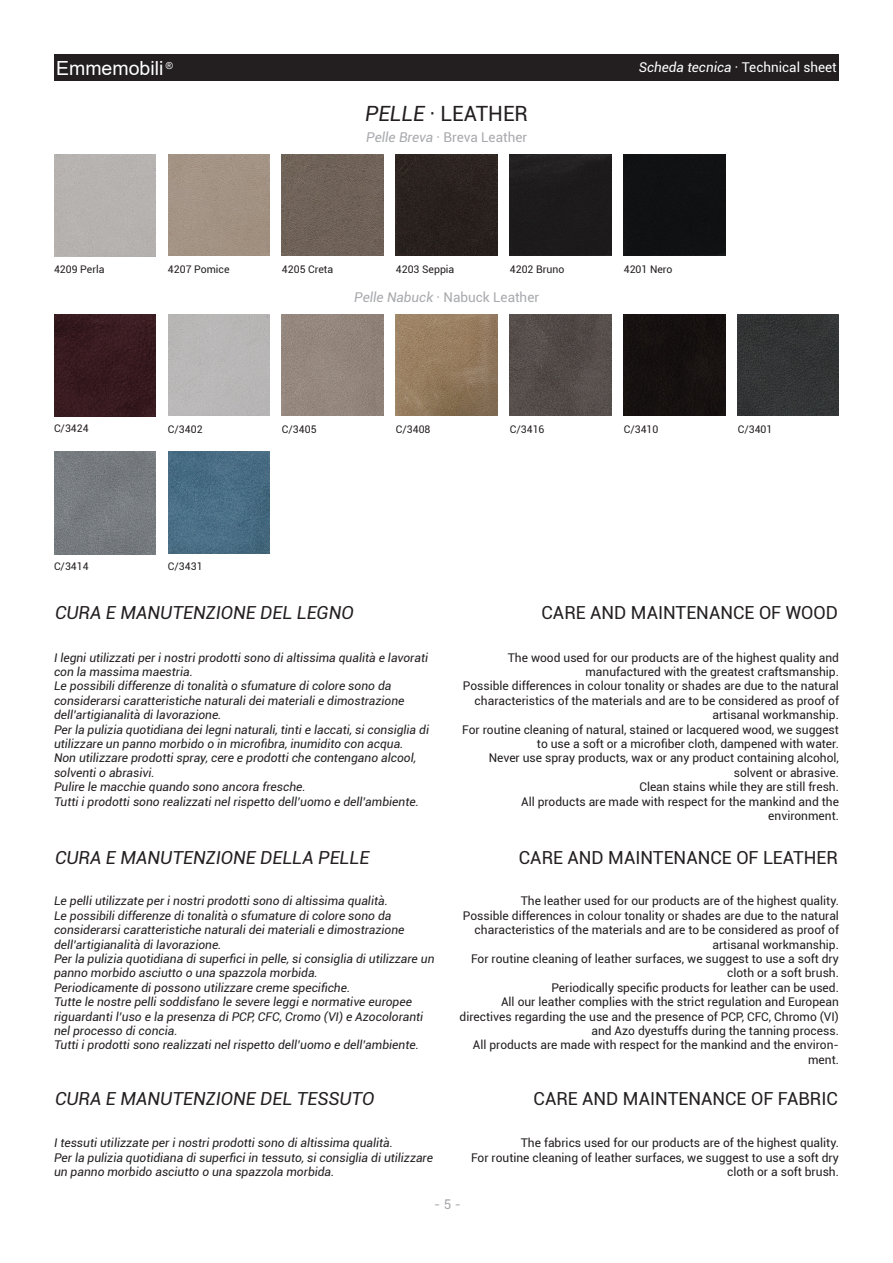
<style>
.page{position:relative;width:893px;height:1263px;background:#fff}
.page>*{position:absolute;margin:0;border:0;box-sizing:border-box;transform-origin:0 0}
.t1{font:21px "Roboto";color:#231f20}
.t2{font:19.5px "Arial";color:#fff}
.t3{font:italic 18px "Roboto";color:#231f20}
.t4{font:18px "Roboto";color:#231f20}
.t5{font:13.5px "Roboto";color:#a8a9ad}
.t6{font:13.5px "Roboto";color:#fff}
.t7{font:italic 12px/14.4px "Roboto";color:#231f20}
.t8{font:12px/14.4px "Roboto";color:#231f20;text-align:right}
.t9{font:10.5px "Roboto";color:#231f20}
.s1{font-style:italic}
</style>
<div class="page">
<div style="left:54px;top:54px;width:785px;height:27px;background:#231f20"></div>
<div style="left:168px;top:154px;width:101px;height:101px;background:#a39384"></div>
<div style="left:168px;top:314px;width:101px;height:101px;background:#b8b7b7"></div>
<img style="left:168px;top:452px;width:101px;height:101px">
<img style="left:282px;top:154px;width:101px;height:101px">
<img style="left:282px;top:314px;width:101px;height:101px">
<div style="left:396px;top:154px;width:101px;height:101px;background:#2a211e"></div>
<img style="left:396px;top:314px;width:101px;height:101px">
<div style="left:510px;top:154px;width:101px;height:101px;background:#1d1b1c"></div>
<img style="left:510px;top:314px;width:101px;height:101px">
<div style="left:624px;top:154px;width:101px;height:101px;background:#101113"></div>
<div style="left:624px;top:314px;width:101px;height:101px;background:#161110"></div>
<img style="left:738px;top:314px;width:101px;height:101px">
<div style="left:54px;top:154px;width:101px;height:102px;background:#b6b2af"></div>
<img style="left:54px;top:314px;width:101px;height:102px">
<img style="left:54px;top:452px;width:101px;height:102px">
<h2 class="t2" style="left:56px;top:54px;width:118px">Emmemobili <sup>®</sup></h2>
<p class="t6" style="left:639px;top:58px;width:199px"><span class="s1">Scheda tecnica</span> · Technical sheet</p>
<p class="t1" style="left:365px;top:99px;width:164px"><span class="s1">PELLE</span> · LEATHER</p>
<p class="t5" style="left:366px;top:128px;width:162px"><span class="s1">Pelle Breva</span> · Breva Leather</p>
<p class="t9" style="left:54px;top:261px;width:52px">4209 Perla</p>
<p class="t9" style="left:168px;top:262px;width:63px">4207 Pomice</p>
<p class="t9" style="left:282px;top:262px;width:53px">4205 Creta</p>
<p class="t9" style="left:396px;top:262px;width:60px">4203 Seppia</p>
<p class="t9" style="left:510px;top:262px;width:56px">4202 Bruno</p>
<p class="t9" style="left:624px;top:262px;width:50px">4201 Nero</p>
<p class="t5" style="left:354px;top:288px;width:186px"><span class="s1">Pelle Nabuck</span> · Nabuck Leather</p>
<p class="t9" style="left:54px;top:421px;width:36px">C/3424</p>
<p class="t9" style="left:168px;top:422px;width:36px">C/3402</p>
<p class="t9" style="left:282px;top:422px;width:36px">C/3405</p>
<p class="t9" style="left:396px;top:422px;width:36px">C/3408</p>
<p class="t9" style="left:510px;top:422px;width:36px">C/3416</p>
<p class="t9" style="left:624px;top:422px;width:36px">C/3410</p>
<p class="t9" style="left:738px;top:422px;width:36px">C/3401</p>
<p class="t9" style="left:54px;top:559px;width:36px">C/3414</p>
<p class="t9" style="left:168px;top:559px;width:36px">C/3431</p>
<p class="t3" style="left:55px;top:600px;width:300px">CURA E MANUTENZIONE DEL LEGNO</p>
<p class="t4" style="left:542px;top:600px;width:298px">CARE AND MAINTENANCE OF WOOD</p>
<p class="t7" style="left:54px;top:650px;width:376px">I legni utilizzati per i nostri prodotti sono di altissima qualità e lavorati con la massima maestria.</p>
<p class="t7" style="left:54px;top:678px;width:339px">Le possibili differenze di tonalità o sfumature di colore sono da</p>
<p class="t7" style="left:54px;top:693px;width:352px">considerarsi caratteristiche naturali dei materiali e dimostrazione dell’artigianalità di lavorazione.</p>
<p class="t7" style="left:54px;top:722px;width:377px">Per la pulizia quotidiana dei legni naturali, tinti e laccati, si consiglia di utilizzare un panno morbido o in microfibra, inumidito con acqua.</p>
<p class="t7" style="left:54px;top:750px;width:364px">Non utilizzare prodotti spray, cere e prodotti che contengano alcool, solventi o abrasivi.</p>
<p class="t7" style="left:54px;top:779px;width:253px">Pulire le macchie quando sono ancora fresche.</p>
<p class="t7" style="left:54px;top:794px;width:366px">Tutti i prodotti sono realizzati nel rispetto dell’uomo e dell’ambiente.</p>
<p class="t3" style="left:55px;top:845px;width:316px">CURA E MANUTENZIONE DELLA PELLE</p>
<p class="t7" style="left:54px;top:893px;width:335px">Le pelli utilizzate per i nostri prodotti sono di altissima qualità.</p>
<p class="t7" style="left:54px;top:908px;width:339px">Le possibili differenze di tonalità o sfumature di colore sono da</p>
<p class="t7" style="left:54px;top:922px;width:352px">considerarsi caratteristiche naturali dei materiali e dimostrazione dell’artigianalità di lavorazione.</p>
<p class="t7" style="left:54px;top:951px;width:382px">Per la pulizia quotidiana di superfici in pelle, si consiglia di utilizzare un panno morbido asciutto o una spazzola morbida.</p>
<p class="t7" style="left:54px;top:980px;width:298px">Periodicamente di possono utilizzare creme specifiche.</p>
<p class="t7" style="left:54px;top:994px;width:371px">Tutte le nostre pelli soddisfano le severe leggi e normative europee riguardanti l’uso e la presenza di PCP, CFC, Cromo (VI) e Azocoloranti nel processo di concia.</p>
<p class="t7" style="left:54px;top:1037px;width:366px">Tutti i prodotti sono realizzati nel rispetto dell’uomo e dell’ambiente.</p>
<p class="t3" style="left:55px;top:1086px;width:321px">CURA E MANUTENZIONE DEL TESSUTO</p>
<p class="t7" style="left:54px;top:1135px;width:340px">I tessuti utilizzate per i nostri prodotti sono di altissima qualità.</p>
<p class="t7" style="left:54px;top:1150px;width:380px">Per la pulizia quotidiana di superfici in tessuto, si consiglia di utilizzare un panno morbido asciutto o una spazzola morbida.</p>
<p class="t8" style="left:508px;top:650px;width:333px">The wood used for our products are of the highest quality and</p>
<p class="t8" style="left:585px;top:664px;width:255px">manufactured with the greatest craftsmanship.</p>
<p class="t8" style="left:463px;top:678px;width:378px">Possible differences in colour tonality or shades are due to the natural characteristics of the materials and are to be considered as proof of artisanal workmanship.</p>
<p class="t8" style="left:462px;top:722px;width:378px">For routine cleaning of natural, stained or lacquered wood, we suggest to use a soft or a microfiber cloth, dampened with water.</p>
<p class="t8" style="left:489px;top:750px;width:352px">Never use spray products, wax or any product containing alcohol, solvent or abrasive.</p>
<p class="t8" style="left:639px;top:779px;width:201px">Clean stains while they are still fresh.</p>
<p class="t8" style="left:521px;top:794px;width:319px">All products are made with respect for the mankind and the</p>
<p class="t8" style="left:768px;top:808px;width:72px">environment.</p>
<p class="t4" style="left:519px;top:845px;width:321px">CARE AND MAINTENANCE OF LEATHER</p>
<p class="t8" style="left:521px;top:893px;width:320px">The leather used for our products are of the highest quality.</p>
<p class="t8" style="left:463px;top:908px;width:378px">Possible differences in colour tonality or shades are due to the natural characteristics of the materials and are to be considered as proof of artisanal workmanship.</p>
<p class="t8" style="left:471px;top:951px;width:369px">For routine cleaning of leather surfaces, we suggest to use a soft dry cloth or a soft brush.</p>
<p class="t8" style="left:551px;top:980px;width:289px">Periodically specific products for leather can be used.</p>
<p class="t8" style="left:501px;top:994px;width:339px">All our leather complies with the strict regulation and European</p>
<p class="t8" style="left:460px;top:1009px;width:381px">directives regarding the use and the presence of PCP, CFC, Chromo (VI) and Azo dyestuffs during the tanning process.</p>
<p class="t8" style="left:473px;top:1037px;width:368px">All products are made with respect for the mankind and the environ&shy;ment.</p>
<p class="t4" style="left:534px;top:1086px;width:306px">CARE AND MAINTENANCE OF FABRIC</p>
<p class="t8" style="left:521px;top:1135px;width:320px">The fabrics used for our products are of the highest quality.</p>
<p class="t8" style="left:471px;top:1150px;width:369px">For routine cleaning of leather surfaces, we suggest to use a soft dry cloth or a soft brush.</p>
<p class="t5" style="left:434px;top:1195px;width:28px">- 5 -</p>
</div>
